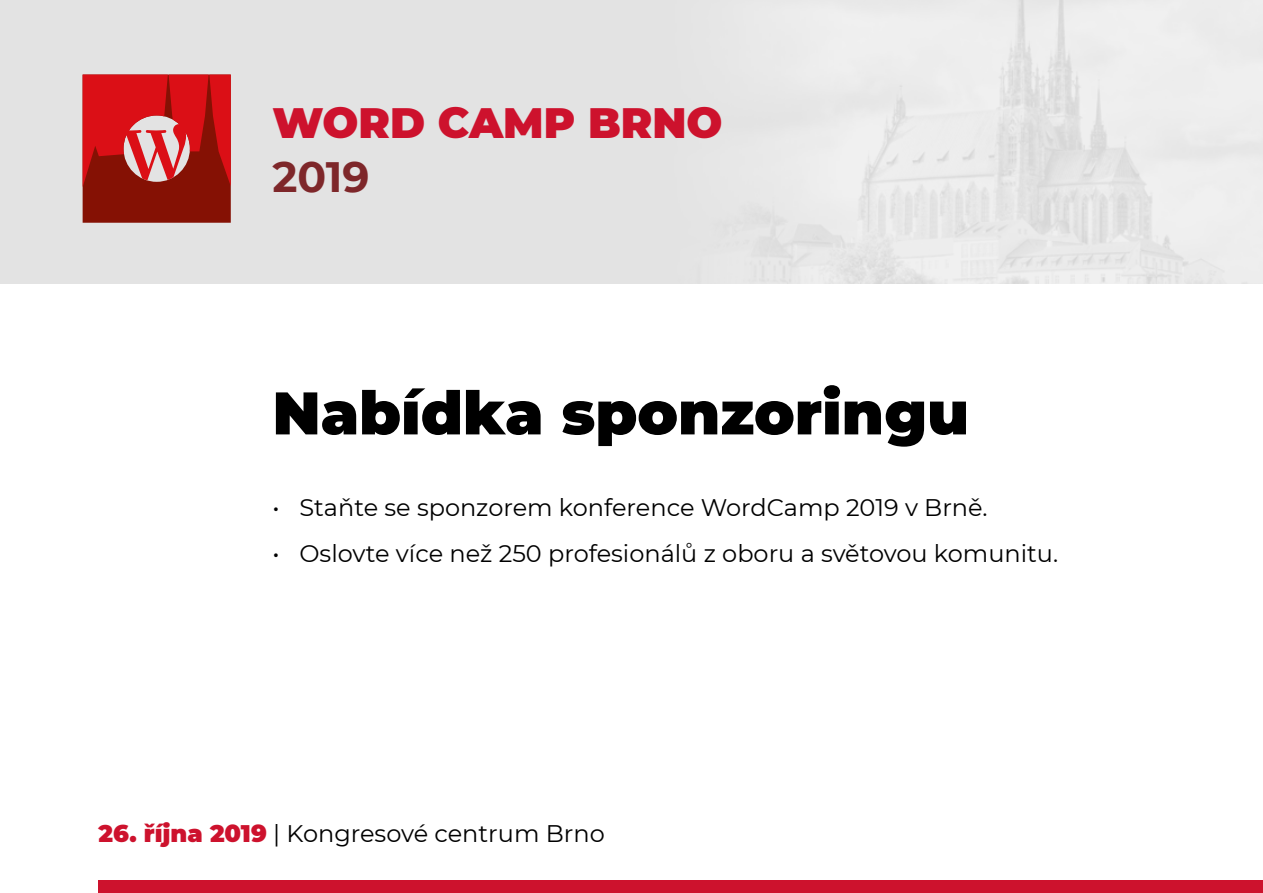
<style>
.page{position:relative;width:1263px;height:893px;background:#fff}
.page>*{position:absolute;margin:0;border:0;box-sizing:border-box;transform-origin:0 0}
.t1{font:900 60px "Montserrat";color:#000}
.t2{font:900 42.45px "Montserrat";color:#cd122d}
.t3{font:700 42.45px "Montserrat";color:#7e272a}
.t4{font:24px "Montserrat";color:#000}
.s1{font-weight:900;color:#cd122d}
</style>
<div class="page">
<div style="left:99px;top:880px;width:1065px;height:13px;background:#cd122d"></div>
<div style="left:0;top:0;width:1263px;height:284px;background:#e3e3e3"></div>
<img style="left:809px;top:0;width:454px;height:284px">
<svg style="left:82px;top:74px;width:149px;height:149px;background:#b72523"></svg>
<div style="left:272px;top:880px;width:991px;height:13px;background:#cd122d"></div>
<h2 class="t2" style="left:272px;top:91px;width:452px">WORD CAMP BRNO</h2>
<h2 class="t3" style="left:272px;top:147px;width:99px">2019</h2>
<h1 class="t1" style="left:272px;top:368px;width:698px">Nabídka sponzoringu</h1>
<p class="t4" style="left:272px;top:491px;width:717px">• Staňte se sponzorem konference WordCamp 2019 v Brně.</p>
<p class="t4" style="left:272px;top:536px;width:787px">• Oslovte více než 250 profesionálů z oboru a světovou komunitu.</p>
<p class="t4" style="left:99px;top:817px;width:508px"><span class="s1">26. října 2019</span> | Kongresové centrum Brno</p>
</div>
